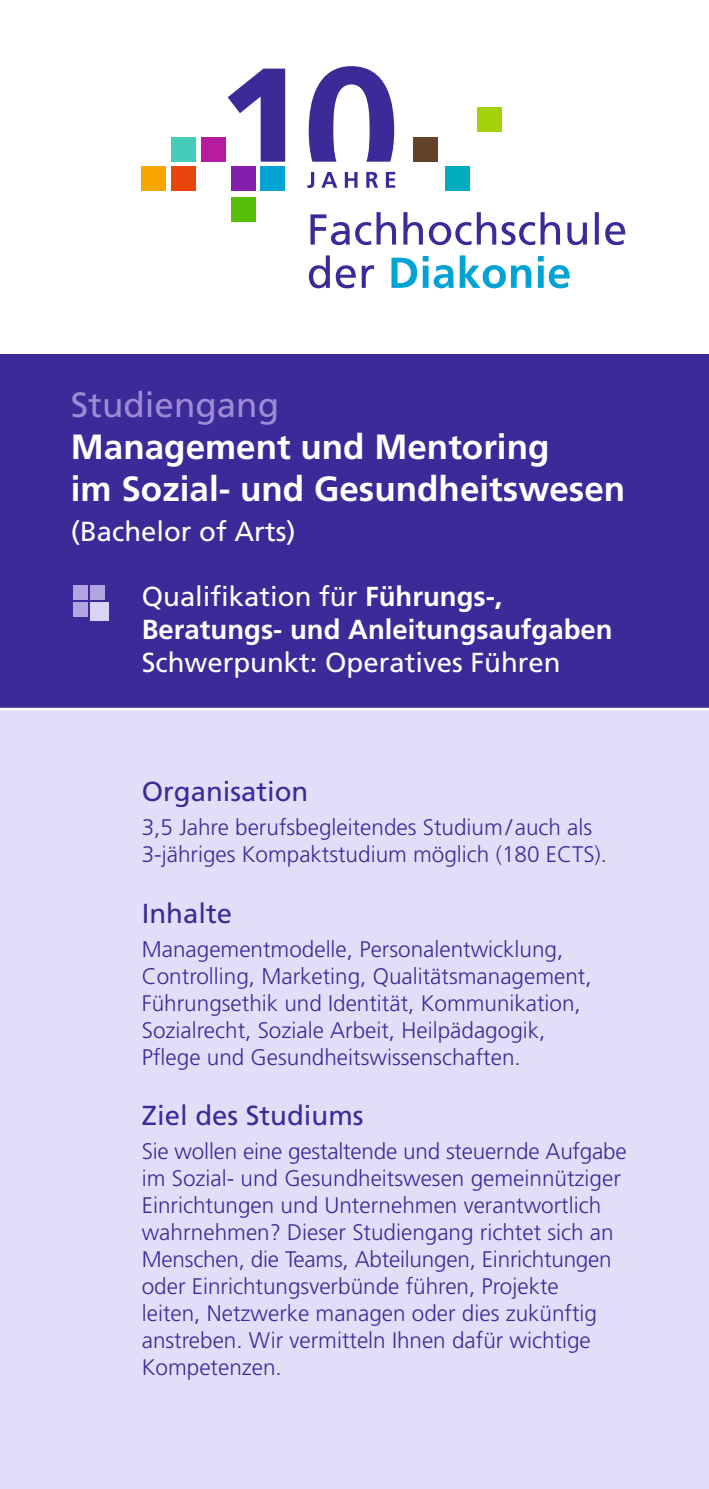
<style>
.page{position:relative;width:709px;height:1489px;background:#fff}
.page>*{position:absolute;margin:0;border:0;box-sizing:border-box;transform-origin:0 0}
.t1{font:700 35px/42px "Frutiger";color:#fff}
.t2{font:35px "Frutiger";color:#9e8bd6}
.t3{font:27.5px/33px "Frutiger";color:#fff}
.t4{font:27.5px "Frutiger";color:#3b2a98}
.t5{font:300 22.5px/27px "Frutiger";color:#3b2a98}
.s1{font-weight:700}
</style>
<div class="page">
<div style="left:0;top:709px;width:709px;height:779px;background:#e3def8"></div>
<div style="left:0;top:354px;width:709px;height:355px;background:#3b2a98"></div>
<hr style="left:0;top:707px;width:709px;height:3px;background:#fff">
<div style="left:73px;top:585px;width:14px;height:14px;background:#b2a4e2"></div>
<div style="left:90px;top:585px;width:14px;height:14px;background:#b2a4e2"></div>
<div style="left:90px;top:602px;width:18px;height:18px;background:#dad3f5"></div>
<div style="left:73px;top:602px;width:14px;height:14px;background:#b2a4e2"></div>
<svg style="left:391px;top:255px;width:178px;height:33px"></svg>
<svg style="left:309px;top:255px;width:65px;height:33px"></svg>
<svg style="left:310px;top:212px;width:315px;height:33px"></svg>
<div style="left:261px;top:167px;width:24px;height:24px;background:#00a3d4"></div>
<div style="left:445px;top:167px;width:25px;height:24px;background:#00acbe"></div>
<div style="left:477px;top:108px;width:24px;height:24px;background:#a3d20a"></div>
<div style="left:413px;top:137px;width:25px;height:25px;background:#65422a"></div>
<div style="left:231px;top:197px;width:25px;height:24px;background:#56be06"></div>
<div style="left:201px;top:137px;width:25px;height:25px;background:#b71b9f"></div>
<div style="left:231px;top:167px;width:24px;height:24px;background:#831dad"></div>
<div style="left:171px;top:137px;width:25px;height:25px;background:#45cdb9"></div>
<div style="left:141px;top:167px;width:25px;height:24px;background:#f8a500"></div>
<div style="left:171px;top:167px;width:25px;height:24px;background:#e8450c"></div>
<svg style="left:307px;top:172px;width:88px;height:16px"></svg>
<svg style="left:309px;top:66px;width:85px;height:96px"></svg>
<svg style="left:228px;top:69px;width:57px;height:93px"></svg>
<p class="t2" style="left:71px;top:384px;width:210px">Studiengang</p>
<p class="t1" style="left:71px;top:426px;width:556px">Management und Mentoring<br>im Sozial- und Gesundheitswesen</p>
<p class="t3" style="left:71px;top:515px;width:226px">(Bachelor of Arts)</p>
<p class="t3" style="left:142px;top:580px;width:472px">Qualifikation für <span class="s1">Führungs-,<br>Beratungs- und Anleitungsaufgaben<br></span>Schwerpunkt: Operatives Führen</p>
<p class="t4" style="left:142px;top:775px;width:168px">Organisation</p>
<p class="t5" style="left:142px;top:814px;width:467px">3,5 Jahre berufsbegleitendes Studium/auch als<br>3-jähriges Kompaktstudium möglich (180 ECTS).</p>
<p class="t4" style="left:142px;top:896px;width:92px">Inhalte</p>
<p class="t5" style="left:142px;top:935px;width:451px">Managementmodelle, Personalentwicklung, Controlling, Marketing, Qualitätsmanagement, Führungsethik und Identität, Kommunikation, Sozialrecht, Soziale Arbeit, Heilpädagogik, Pflege und Gesundheitswissenschaften.</p>
<p class="t4" style="left:142px;top:1098px;width:223px">Ziel des Studiums</p>
<p class="t5" style="left:142px;top:1137px;width:486px">Sie wollen eine gestaltende und steuernde Aufgabe im Sozial- und Gesundheitswesen gemeinnütziger Einrichtungen und Unternehmen verantwortlich wahrnehmen? Dieser Studiengang richtet sich an Menschen, die Teams, Abteilungen, Einrichtungen oder Einrichtungsverbünde führen, Projekte<br>leiten, Netzwerke managen oder dies zukünftig anstreben. Wir vermitteln Ihnen dafür wichtige Kompetenzen.</p>
</div>
